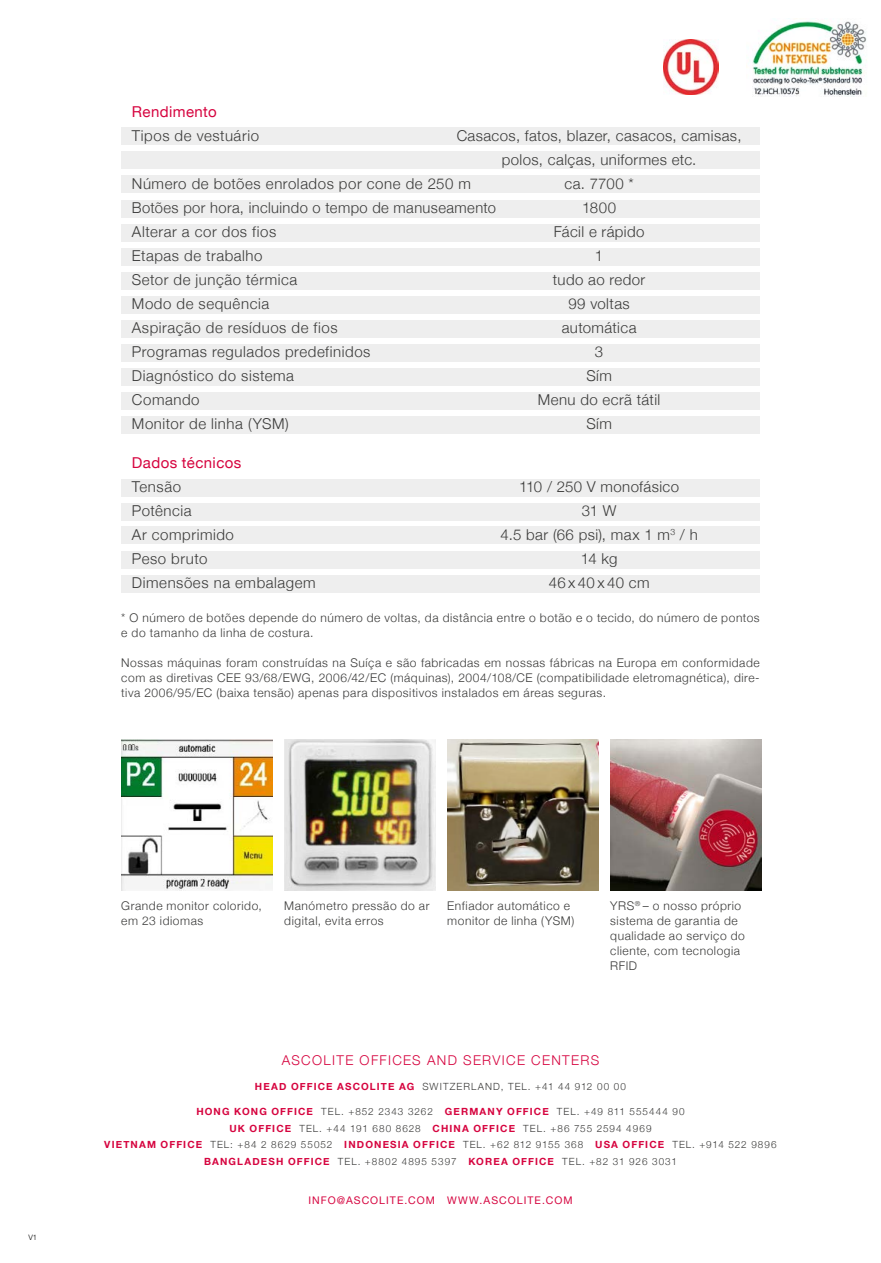
<style>
.page{position:relative;width:881px;height:1263px;background:#fff}
.page>*{position:absolute;margin:0;border:0;box-sizing:border-box;transform-origin:0 0}
.t1{font:300 15px/24px "Helvetica Neue";letter-spacing:.035em;color:#3a3a39}
.t2{font:15px "Helvetica Neue";letter-spacing:.025em;color:#d6043f}
.t3{font:300 13.5px "Helvetica Neue";letter-spacing:.1em;color:#d6043f}
.t4{font:300 12px/15px "Helvetica Neue";letter-spacing:.045em;color:#3a3a39}
.t5{font:10.5px "Helvetica Neue";letter-spacing:.1em;color:#d6043f}
.t6{font:300 9.9px/16.5px "Helvetica Neue";letter-spacing:.105em;color:#3a3a39;text-align:center}
.t7{font:300 7.5px "Helvetica Neue";color:#000}
.s1{font-weight:700;color:#d6043f}
</style>
<div class="page">
<div style="left:121px;top:320px;width:638px;height:17px;background:#eee"></div>
<div style="left:121px;top:368px;width:638px;height:17px;background:#eee"></div>
<div style="left:121px;top:392px;width:638px;height:18px;background:#eee"></div>
<div style="left:121px;top:417px;width:638px;height:17px;background:#eee"></div>
<div style="left:121px;top:479px;width:638px;height:17px;background:#eee"></div>
<div style="left:121px;top:503px;width:638px;height:17px;background:#eee"></div>
<div style="left:121px;top:527px;width:638px;height:17px;background:#eee"></div>
<div style="left:121px;top:551px;width:638px;height:17px;background:#eee"></div>
<div style="left:121px;top:575px;width:638px;height:17px;background:#eee"></div>
<img style="left:746px;top:21px;width:121px;height:75px">
<img style="left:663px;top:40px;width:55px;height:54px">
<div style="left:121px;top:128px;width:638px;height:17px;background:#eee"></div>
<div style="left:121px;top:224px;width:638px;height:17px;background:#eee"></div>
<div style="left:121px;top:176px;width:638px;height:17px;background:#eee"></div>
<div style="left:121px;top:272px;width:638px;height:17px;background:#eee"></div>
<div style="left:121px;top:152px;width:638px;height:17px;background:#eee"></div>
<div style="left:121px;top:248px;width:638px;height:17px;background:#eee"></div>
<div style="left:121px;top:200px;width:638px;height:17px;background:#eee"></div>
<div style="left:121px;top:296px;width:638px;height:17px;background:#eee"></div>
<div style="left:121px;top:344px;width:638px;height:17px;background:#eee"></div>
<img style="left:121px;top:739px;width:152px;height:151px">
<img style="left:284px;top:739px;width:151px;height:151px">
<img style="left:447px;top:739px;width:151px;height:151px">
<img style="left:610px;top:739px;width:151px;height:151px">
<p class="t2" style="left:132px;top:103px;width:86px">Rendimento</p>
<p class="t1" style="left:132px;top:123px;width:129px">Tipos de vestuário</p>
<p class="t1" style="left:132px;top:171px;width:365px">Número de botões enrolados por cone de 250 m<br>Botões por hora, incluindo o tempo de manuseamento<br>Alterar a cor dos fios<br>Etapas de trabalho<br>Setor de junção térmica<br>Modo de sequência<br>Aspiração de resíduos de fios<br>Programas regulados predefinidos<br>Diagnóstico do sistema<br>Comando<br>Monitor de linha (YSM)</p>
<p class="t2" style="left:132px;top:454px;width:111px">Dados técnicos</p>
<p class="t1" style="left:132px;top:474px;width:185px">Tensão<br>Potência<br>Ar comprimido<br>Peso bruto<br>Dimensões na embalagem</p>
<p class="t1" style="left:456px;top:123px;width:286px;text-align:center">Casacos, fatos, blazer, casacos, camisas, polos, calças, uniformes etc.<br>ca. 7700 *<br>1800<br>Fácil e rápido<br>1<br>tudo ao redor<br>99 voltas<br>automática<br>3<br>Sím<br>Menu do ecrã tátil<br>Sím</p>
<p class="t1" style="left:500px;top:474px;width:199px;text-align:center">110 / 250 V monofásico<br>31 W<br>4.5 bar (66 psi), max 1 m<sup>3</sup> / h<br>14 kg<br>46x40x40 cm</p>
<p class="t4" style="left:121px;top:610px;width:639px">* O número de botões depende do número de voltas, da distância entre o botão e o tecido, do número de pontos e do tamanho da linha de costura.</p>
<p class="t4" style="left:121px;top:655px;width:639px;text-align:justify">Nossas máquinas foram construídas na Suíça e são fabricadas em nossas fábricas na Europa em conformidade com as diretivas CEE 93/68/EWG, 2006/42/EC (máquinas), 2004/108/CE (compatibilidade eletromagnética), dire&shy;tiva 2006/95/EC (baixa tensão) apenas para dispositivos instalados em áreas seguras.</p>
<p class="t7" style="left:28px;top:1232px;width:10px">V1</p>
<p class="t4" style="left:121px;top:898px;width:142px">Grande monitor colorido, em 23 idiomas</p>
<p class="t4" style="left:284px;top:898px;width:147px">Manómetro pressão do ar digital, evita erros</p>
<p class="t4" style="left:447px;top:898px;width:128px">Enfiador automático e monitor de linha (YSM)</p>
<p class="t4" style="left:610px;top:898px;width:136px">YRS<sup>®</sup> – o nosso próprio sistema de garantia de qualidade ao serviço do cliente, com tecnologia<br>RFID</p>
<p class="t3" style="left:282px;top:1052px;width:319px">ASCOLITE OFFICES AND SERVICE CENTERS</p>
<p class="t6" style="left:255px;top:1078px;width:372px"><span class="s1">HEAD OFFICE ASCOLITE AG</span> SWITZERLAND, TEL. +41 44 912 00 00</p>
<p class="t6" style="left:104px;top:1103px;width:673px"><span class="s1">HONG KONG OFFICE</span> TEL. +852 2343 3262 <span class="s1">GERMANY OFFICE</span> TEL. +49 811 555444 90<br><span class="s1">UK OFFICE</span> TEL. +44 191 680 8628 <span class="s1">CHINA OFFICE</span> TEL. +86 755 2594 4969<br><span class="s1">VIETNAM OFFICE</span> TEL: +84 2 8629 55052 <span class="s1">INDONESIA OFFICE</span> TEL. +62 812 9155 368 <span class="s1">USA OFFICE</span> TEL. +914 522 9896<br><span class="s1">BANGLADESH OFFICE</span> TEL. +8802 4895 5397 <span class="s1">KOREA OFFICE</span> TEL. +82 31 926 3031</p>
<p class="t5" style="left:308px;top:1194px;width:265px">INFO@ASCOLITE.COM WWW.ASCOLITE.COM</p>
</div>
